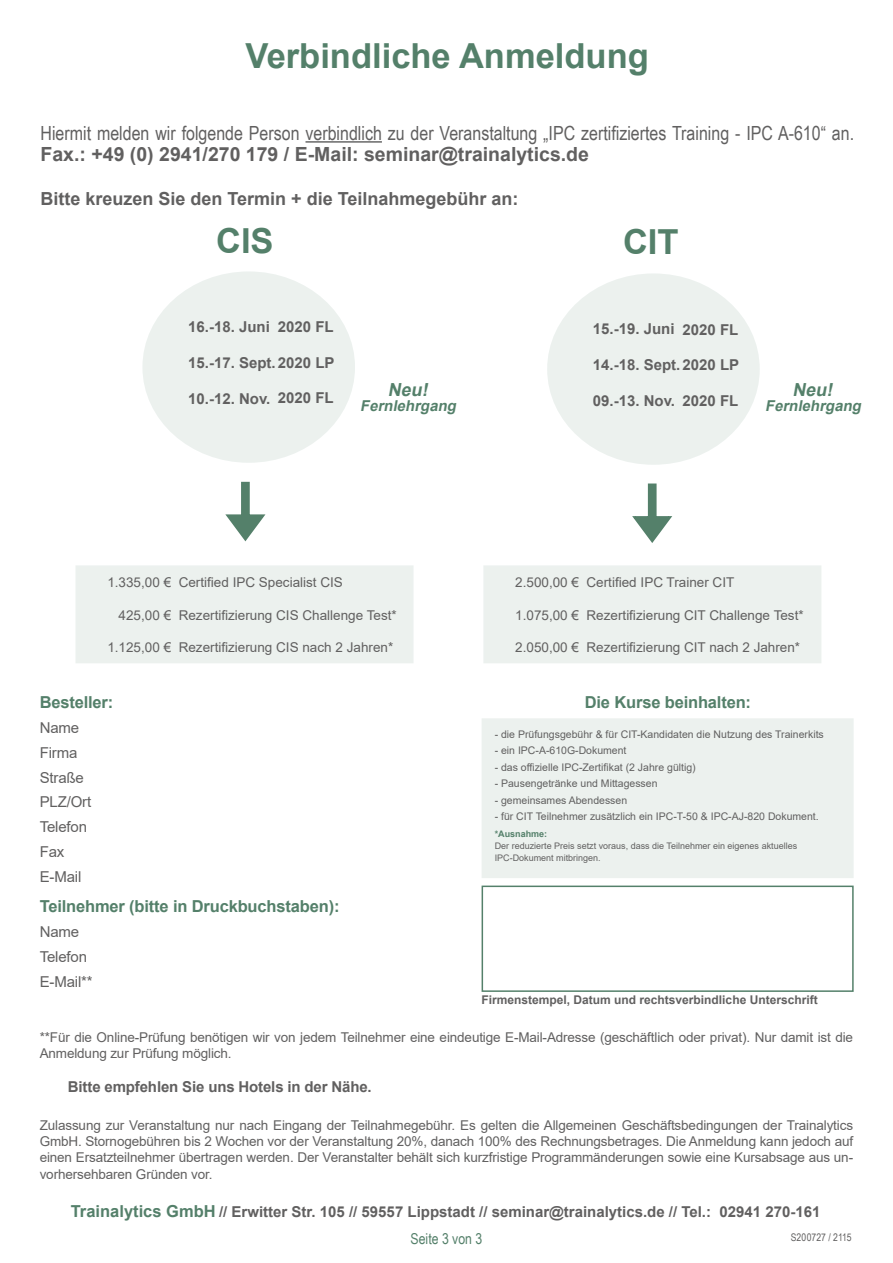
<style>
.page{position:relative;width:893px;height:1263px;background:#fff}
.page>*{position:absolute;margin:0;border:0;box-sizing:border-box;transform-origin:0 0}
.t1{font:700 34.5px "Arial";color:#54806a}
.t2{font:19.5px "Arial Narrow";color:#616060}
.t3{font:700 19.5px "Arial";color:#616060}
.t4{font:700 18px "Arial";color:#616060}
.t5{font:italic 700 18px "Arial";color:#54806a}
.t6{font:700 16.5px "Arial";letter-spacing:-.01em;color:#54806a}
.t7{font:700 15px "Arial";color:#616060}
.t8{font:15px/24.8px "Arial";letter-spacing:-.01em;color:#616060}
.t9{font:italic 700 15px "Arial";color:#54806a}
.t10{font:15px "Arial Narrow";color:#54806a}
.t11{font:13.5px/16.2px "Arial";letter-spacing:-.01em;color:#616060}
.t12{font:700 12px "Arial";color:#616060}
.t13{font:10.5px "Arial";color:#616060}
.t14{font:10.5px "Arial Narrow";letter-spacing:.01em;color:#616060}
.t15{font:9px/12px "Arial";color:#616060}
.t16{font:700 9px "Arial";color:#54806a}
.s1{font-size:16.5px;color:#54806a}
</style>
<div class="page">
<hr style="left:305px;top:141px;width:77px;height:2px;background:#616060">
<svg style="left:632px;top:483px;width:41px;height:60px"></svg>
<div style="left:483px;top:565px;width:338px;height:98px;background:#ecf1ee"></div>
<div style="left:482px;top:718px;width:372px;height:160px;background:#ecf1ee"></div>
<div style="left:482px;top:885px;width:372px;height:107px;background:#fff;border:2px solid #54806a"></div>
<svg style="left:225px;top:482px;width:41px;height:59px"></svg>
<div style="left:75px;top:565px;width:339px;height:98px;background:#ecf1ee"></div>
<div style="left:144px;top:273px;width:210px;height:188px;background:#ecf1ee;border-radius:50%"></div>
<div style="left:549px;top:275px;width:209px;height:188px;background:#ecf1ee;border-radius:50%"></div>
<h1 class="t1" style="left:246px;top:32px;width:405px">Verbindliche Anmeldung</h1>
<h2 class="t2" style="left:41px;top:119px;width:815px">Hiermit melden wir folgende Person verbindlich zu der Veranstaltung „IPC zertifiziertes Training - IPC A-610“ an.</h2>
<h2 class="t3" style="left:41px;top:141px;width:550px">Fax.: +49 (0) 2941/270 179 / E-Mail: seminar@trainalytics.de</h2>
<h3 class="t4" style="left:41px;top:186px;width:479px">Bitte kreuzen Sie den Termin + die Teilnahmegebühr an:</h3>
<h1 class="t1" style="left:623px;top:218px;width:57px">CIT</h1>
<h1 class="t1" style="left:216px;top:216px;width:59px">CIS</h1>
<p class="t7" style="left:188px;top:316px;width:83px">16.-18. Juni</p>
<p class="t7" style="left:188px;top:352px;width:148px">15.-17. Sept.2020 LP</p>
<p class="t7" style="left:188px;top:388px;width:84px">10.-12. Nov.</p>
<p class="t7" style="left:278px;top:316px;width:57px">2020 FL</p>
<p class="t7" style="left:278px;top:387px;width:57px">2020 FL</p>
<h3 class="t5" style="left:388px;top:377px;width:46px">Neu!</h3>
<p class="t9" style="left:360px;top:395px;width:101px">Fernlehrgang</p>
<p class="t7" style="left:593px;top:318px;width:83px">15.-19. Juni</p>
<p class="t7" style="left:593px;top:354px;width:148px">14.-18. Sept.2020 LP</p>
<p class="t7" style="left:593px;top:390px;width:84px">09.-13. Nov.</p>
<p class="t7" style="left:682px;top:319px;width:57px">2020 FL</p>
<p class="t7" style="left:682px;top:390px;width:57px">2020 FL</p>
<h3 class="t5" style="left:793px;top:377px;width:46px">Neu!</h3>
<p class="t9" style="left:765px;top:395px;width:101px">Fernlehrgang</p>
<p class="t11" style="left:107px;top:574px;width:237px">1.335,00 € Certified IPC Specialist CIS</p>
<p class="t11" style="left:119px;top:607px;width:280px">425,00 € Rezertifizierung CIS Challenge Test*</p>
<p class="t11" style="left:107px;top:639px;width:287px">1.125,00 € Rezertifizierung CIS nach 2 Jahren*</p>
<p class="t6" style="left:40px;top:691px;width:75px">Besteller:</p>
<p class="t8" style="left:40px;top:715px;width:53px">Name<br>Firma<br>Straße<br>PLZ/Ort<br>Telefon<br>Fax<br>E-Mail</p>
<p class="t6" style="left:40px;top:895px;width:301px">Teilnehmer (bitte in Druckbuchstaben):</p>
<p class="t8" style="left:40px;top:919px;width:55px">Name<br>Telefon<br>E-Mail**</p>
<p class="t11" style="left:515px;top:574px;width:221px">2.500,00 € Certified IPC Trainer CIT</p>
<p class="t11" style="left:515px;top:607px;width:290px">1.075,00 € Rezertifizierung CIT Challenge Test*</p>
<p class="t11" style="left:515px;top:639px;width:286px">2.050,00 € Rezertifizierung CIT nach 2 Jahren*</p>
<p class="t6" style="left:585px;top:691px;width:168px">Die Kurse beinhalten:</p>
<p class="t13" style="left:495px;top:727px;width:331px">- die Prüfungsgebühr &amp; für CIT-Kandidaten die Nutzung des Trainerkits</p>
<p class="t13" style="left:495px;top:743px;width:133px">- ein IPC-A-610G-Dokument</p>
<p class="t13" style="left:495px;top:760px;width:203px">- das offizielle IPC-Zertifikat (2 Jahre gültig)</p>
<p class="t13" style="left:495px;top:776px;width:164px">- Pausengetränke und Mittagessen</p>
<p class="t13" style="left:495px;top:793px;width:134px">- gemeinsames Abendessen</p>
<p class="t13" style="left:495px;top:809px;width:326px">- für CIT Teilnehmer zusätzlich ein IPC-T-50 &amp; IPC-AJ-820 Dokument.</p>
<p class="t16" style="left:495px;top:827px;width:54px">*Ausnahme:</p>
<p class="t15" style="left:495px;top:839px;width:304px">Der reduzierte Preis setzt voraus, dass die Teilnehmer ein eigenes aktuelles<br>IPC-Dokument mitbringen.</p>
<p class="t12" style="left:482px;top:991px;width:338px">Firmenstempel, Datum und rechtsverbindliche Unterschrift</p>
<p class="t11" style="left:40px;top:1029px;width:815px">**Für die Online-Prüfung benötigen wir von jedem Teilnehmer eine eindeutige E-Mail-Adresse (geschäftlich oder privat). Nur damit ist die<br>Anmeldung zur Prüfung möglich.</p>
<p class="t7" style="left:68px;top:1076px;width:305px">Bitte empfehlen Sie uns Hotels in der Nähe.</p>
<p class="t11" style="left:40px;top:1117px;width:815px;text-align:justify">Zulassung zur Veranstaltung nur nach Eingang der Teilnahmegebühr. Es gelten die Allgemeinen Geschäftsbedingungen der Trainalytics GmbH. Stornogebühren bis 2 Wochen vor der Veranstaltung 20%, danach 100% des Rechnungsbetrages. Die Anmeldung kann jedoch auf einen Ersatzteilnehmer übertragen werden. Der Veranstalter behält sich kurzfristige Programmänderungen sowie eine Kursabsage aus un&shy;vorhersehbaren Gründen vor.</p>
<p class="t7" style="left:71px;top:1201px;width:751px"><span class="s1">Trainalytics GmbH</span> // Erwitter Str. 105 // 59557 Lippstadt // seminar@trainalytics.de // Tel.: 02941 270-161</p>
<p class="t10" style="left:411px;top:1227px;width:73px">Seite 3 von 3</p>
<p class="t14" style="left:791px;top:1229px;width:62px">S200727 / 2115</p>
</div>
